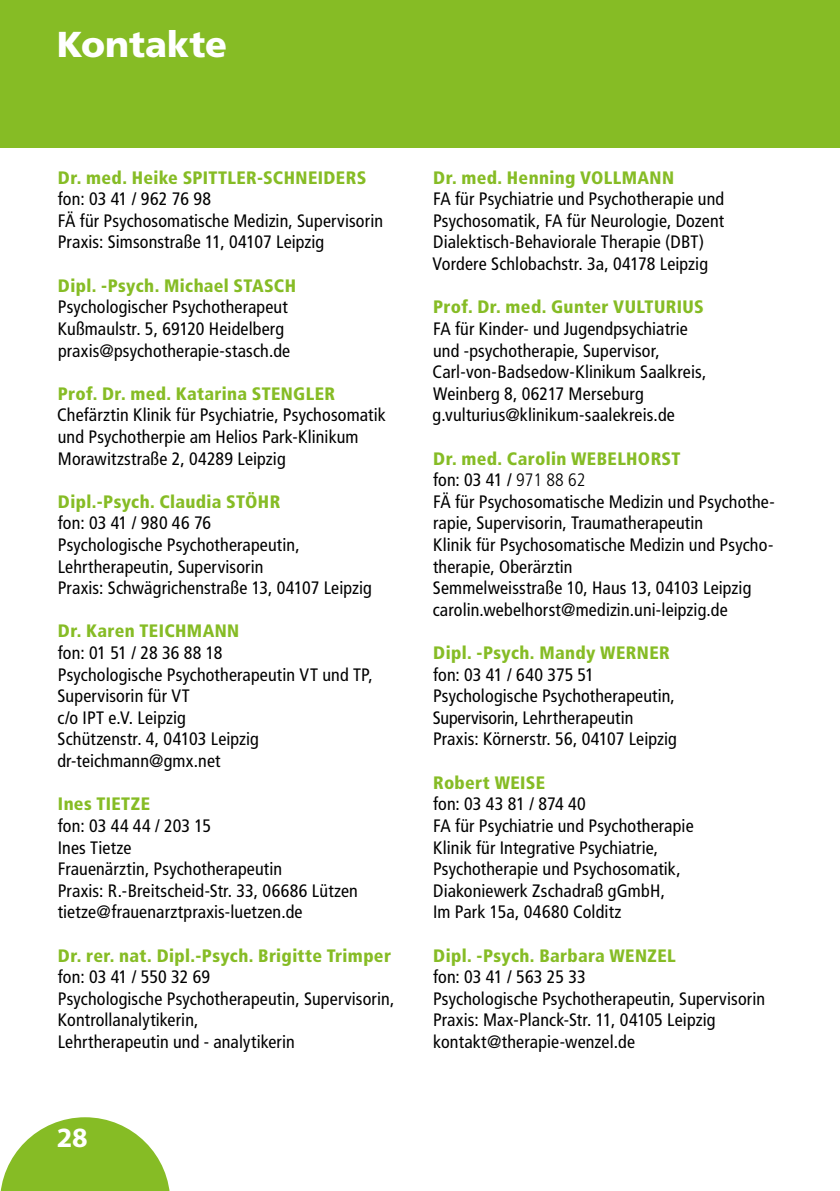
<style>
.page{position:relative;width:840px;height:1191px;background:#fff}
.page>*{position:absolute;margin:0;border:0;box-sizing:border-box;transform-origin:0 0}
.t1{font:900 36px "Frutiger LT Std";color:#fff}
.t2{font:700 28px "Myriad Pro";color:#fff}
.t3{font:condensed 18px/21.6px "Frutiger LT Std";letter-spacing:.01em;color:#000}
.t4{font:900 condensed 18px "Frutiger LT Std";letter-spacing:.02em;color:#86bc25}
.s1{font-weight:900;color:#86bc25}
.s2{font-weight:300}
</style>
<div class="page">
<div style="left:0;top:0;width:839px;height:147px;background:#86bc25"></div>
<svg style="left:0;top:1117px;width:170px;height:74px"></svg>
<h1 class="t1" style="left:57px;top:23px;width:172px">Kontakte</h1>
<p class="t4" style="left:58px;top:166px;width:310px">Dr. med. Heike SPITTLER-SCHNEIDERS</p>
<p class="t3" style="left:58px;top:188px;width:326px">fon: 03 41 / 962 76 98<br>FÄ für Psychosomatische Medizin, Supervisorin<br>Praxis: Simsonstraße 11, 04107 Leipzig</p>
<p class="t4" style="left:58px;top:274px;width:239px">Dipl. -Psych. Michael STASCH</p>
<p class="t3" style="left:58px;top:296px;width:234px">Psychologischer Psychotherapeut<br>Kußmaulstr. 5, 69120 Heidelberg praxis@psychotherapie-stasch.de</p>
<p class="t4" style="left:58px;top:382px;width:278px">Prof. Dr. med. Katarina STENGLER</p>
<p class="t3" style="left:57px;top:404px;width:330px">Chefärztin Klinik für Psychiatrie, Psychosomatik und Psychotherpie am Helios Park-Klinikum<br>Morawitzstraße 2, 04289 Leipzig</p>
<p class="t4" style="left:58px;top:490px;width:224px">Dipl.-Psych. Claudia STÖHR</p>
<p class="t3" style="left:58px;top:512px;width:315px">fon: 03 41 / 980 46 76<br>Psychologische Psychotherapeutin, Lehrtherapeutin, Supervisorin<br>Praxis: Schwägrichenstraße 13, 04107 Leipzig</p>
<p class="t4" style="left:58px;top:620px;width:183px">Dr. Karen TEICHMANN</p>
<p class="t3" style="left:57px;top:642px;width:316px">fon: 01 51 / 28 36 88 18<br>Psychologische Psychotherapeutin VT und TP,<br>Supervisorin für VT<br>c/o IPT e.V. Leipzig<br>Schützenstr. 4, 04103 Leipzig dr-teichmann@gmx.net</p>
<p class="t4" style="left:58px;top:793px;width:93px">Ines TIETZE</p>
<p class="t3" style="left:58px;top:815px;width:301px">fon: 03 44 44 / 203 15<br>Ines Tietze<br>Frauenärztin, Psychotherapeutin<br>Praxis: R.-Breitscheid-Str. 33, 06686 Lützen tietze@frauenarztpraxis-luetzen.de</p>
<p class="t4" style="left:58px;top:944px;width:334px">Dr. rer. nat. Dipl.-Psych. Brigitte Trimper</p>
<p class="t3" style="left:58px;top:966px;width:338px">fon: 03 41 / 550 32 69<br>Psychologische Psychotherapeutin, Supervisorin, Kontrollanalytikerin,<br>Lehrtherapeutin und - analytikerin</p>
<h2 class="t2" style="left:57px;top:1119px;width:33px">28</h2>
<p class="t4" style="left:433px;top:166px;width:242px">Dr. med. Henning VOLLMANN</p>
<p class="t3" style="left:432px;top:188px;width:293px">FA für Psychiatrie und Psychotherapie und Psychosomatik, FA für Neurologie, Dozent Dialektisch-Behaviorale Therapie (DBT)<br>Vordere Schlobachstr. 3a, 04178 Leipzig</p>
<p class="t4" style="left:433px;top:296px;width:272px">Prof. Dr. med. Gunter VULTURIUS</p>
<p class="t3" style="left:432px;top:318px;width:275px">FA für Kinder- und Jugendpsychiatrie und -psychotherapie, Supervisor, Carl-von-Badsedow-Klinikum Saalkreis, Weinberg 8, 06217 Merseburg g.vulturius@klinikum-saalekreis.de</p>
<p class="t3" style="left:432px;top:447px;width:343px"><span class="s1">Dr. med. Carolin WEBELHORST<br></span>fon: 03 41 / <span class="s2">971 88 62<br></span>FÄ für Psychosomatische Medizin und Psychothe&shy;rapie, Supervisorin, Traumatherapeutin<br>Klinik für Psychosomatische Medizin und Psycho&shy;therapie, Oberärztin<br>Semmelweisstraße 10, Haus 13, 04103 Leipzig carolin.webelhorst@medizin.uni-leipzig.de</p>
<p class="t4" style="left:433px;top:642px;width:238px">Dipl. -Psych. Mandy WERNER</p>
<p class="t3" style="left:432px;top:663px;width:245px">fon: 03 41 / 640 375 51<br>Psychologische Psychotherapeutin,<br>Supervisorin, Lehrtherapeutin<br>Praxis: Körnerstr. 56, 04107 Leipzig</p>
<p class="t4" style="left:433px;top:771px;width:113px">Robert WEISE</p>
<p class="t3" style="left:433px;top:793px;width:262px">fon: 03 43 81 / 874 40<br>FA für Psychiatrie und Psychotherapie<br>Klinik für Integrative Psychiatrie,<br>Psychotherapie und Psychosomatik,<br>Diakoniewerk Zschadraß gGmbH,<br>Im Park 15a, 04680 Colditz</p>
<p class="t4" style="left:433px;top:944px;width:244px">Dipl. -Psych. Barbara WENZEL</p>
<p class="t3" style="left:433px;top:966px;width:333px">fon: 03 41 / 563 25 33<br>Psychologische Psychotherapeutin, Supervisorin Praxis: Max-Planck-Str. 11, 04105 Leipzig kontakt@therapie-wenzel.de</p>
</div>
